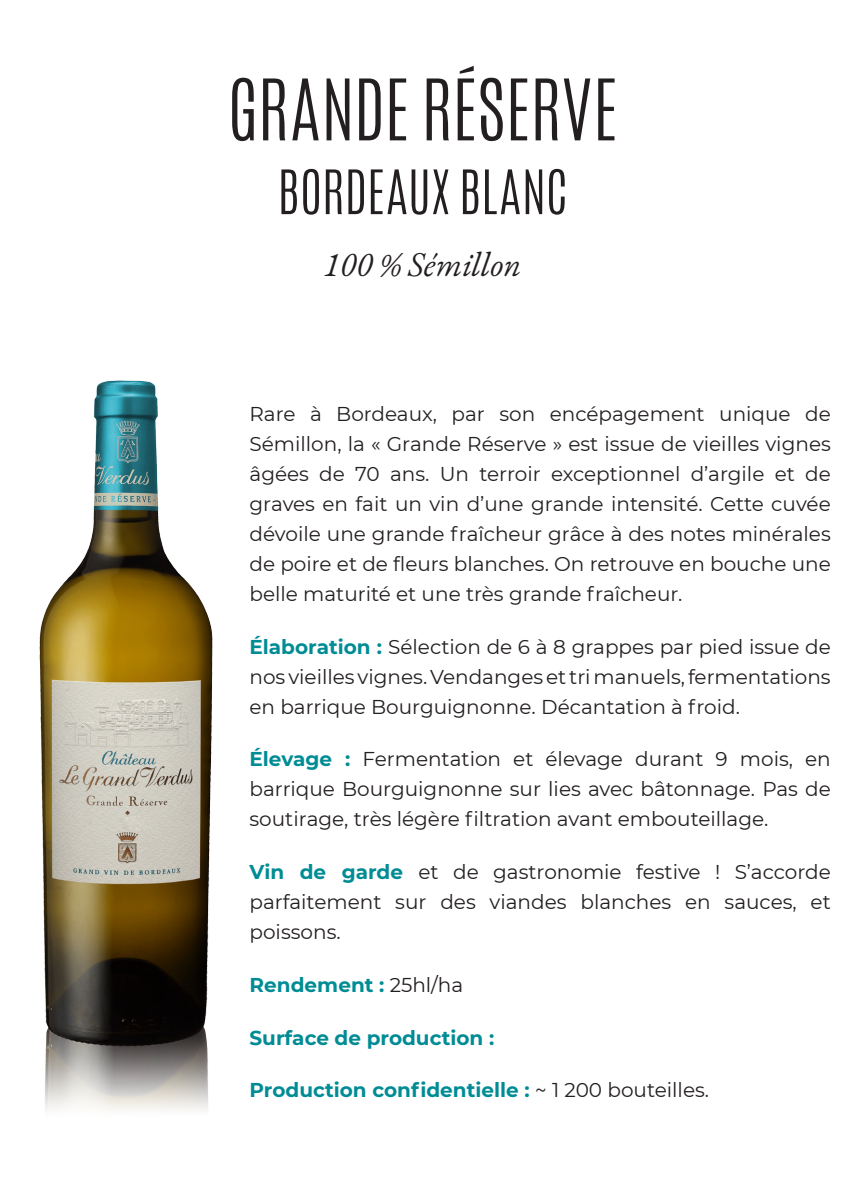
<style>
.page{position:relative;width:845px;height:1191px;background:#fff}
.page>*{position:absolute;margin:0;border:0;box-sizing:border-box;transform-origin:0 0}
.H1_Main1{font:300 72px "Antonio";color:#231f20}
.H1_Main1-2{font:300 52px "Antonio";color:#231f20}
.H3_Text1{font:italic 34px "EB Garamond";color:#231f20}
.P_10pts_Light{font:20px/30px "Montserrat";color:#231f20;text-align:justify}
.P_10pts_Light-2{font:700 20px "Montserrat";color:#008c95}
.s1{font-weight:700;color:#008c95}
.s2{font-weight:400;color:#231f20}
</style>
<div class="page">
<img style="left:39px;top:380px;width:174px;height:731px">
<p class="H1_Main1" style="left:227px;top:58px;width:391px">GRANDE RÉSERVE</p>
<p class="H1_Main1-2" style="left:277px;top:155px;width:292px">BORDEAUX BLANC</p>
<p class="H3_Text1" style="left:324px;top:242px;width:199px">100 % Sémillon</p>
<p class="P_10pts_Light" style="left:249px;top:398px;width:583px">Rare à Bordeaux, par son encépagement unique de Sémillon, la « Grande Réserve » est issue de vieilles vignes âgées de 70 ans. Un terroir exceptionnel d’argile et de graves en fait un vin d’une grande intensité. Cette cuvée dévoile une grande fraîcheur grâce à des notes minérales de poire et de fleurs blanches. On retrouve en bouche une belle maturité et une très grande fraîcheur.</p>
<p class="P_10pts_Light" style="left:249px;top:631px;width:583px"><span class="s1">Élaboration :</span> Sélection de 6 à 8 grappes par pied issue de nos vieilles vignes. Vendanges et tri manuels, fermentations en barrique Bourguignonne. Décantation à froid.</p>
<p class="P_10pts_Light" style="left:249px;top:743px;width:583px"><span class="s1">Élevage :</span> Fermentation et élevage durant 9 mois, en barrique Bourguignonne sur lies avec bâtonnage. Pas de soutirage, très légère filtration avant embouteillage.</p>
<p class="P_10pts_Light" style="left:249px;top:856px;width:583px"><span class="s1">Vin de garde</span> et de gastronomie festive ! S’accorde parfaitement sur des viandes blanches en sauces, et poissons.</p>
<p class="P_10pts_Light-2" style="left:249px;top:970px;width:215px">Rendement : <span class="s2">25hl/ha</span></p>
<p class="P_10pts_Light-2" style="left:249px;top:1023px;width:246px">Surface de production :</p>
<p class="P_10pts_Light-2" style="left:249px;top:1075px;width:461px">Production confidentielle : <span class="s2">~ 1 200 bouteilles.</span></p>
</div>
